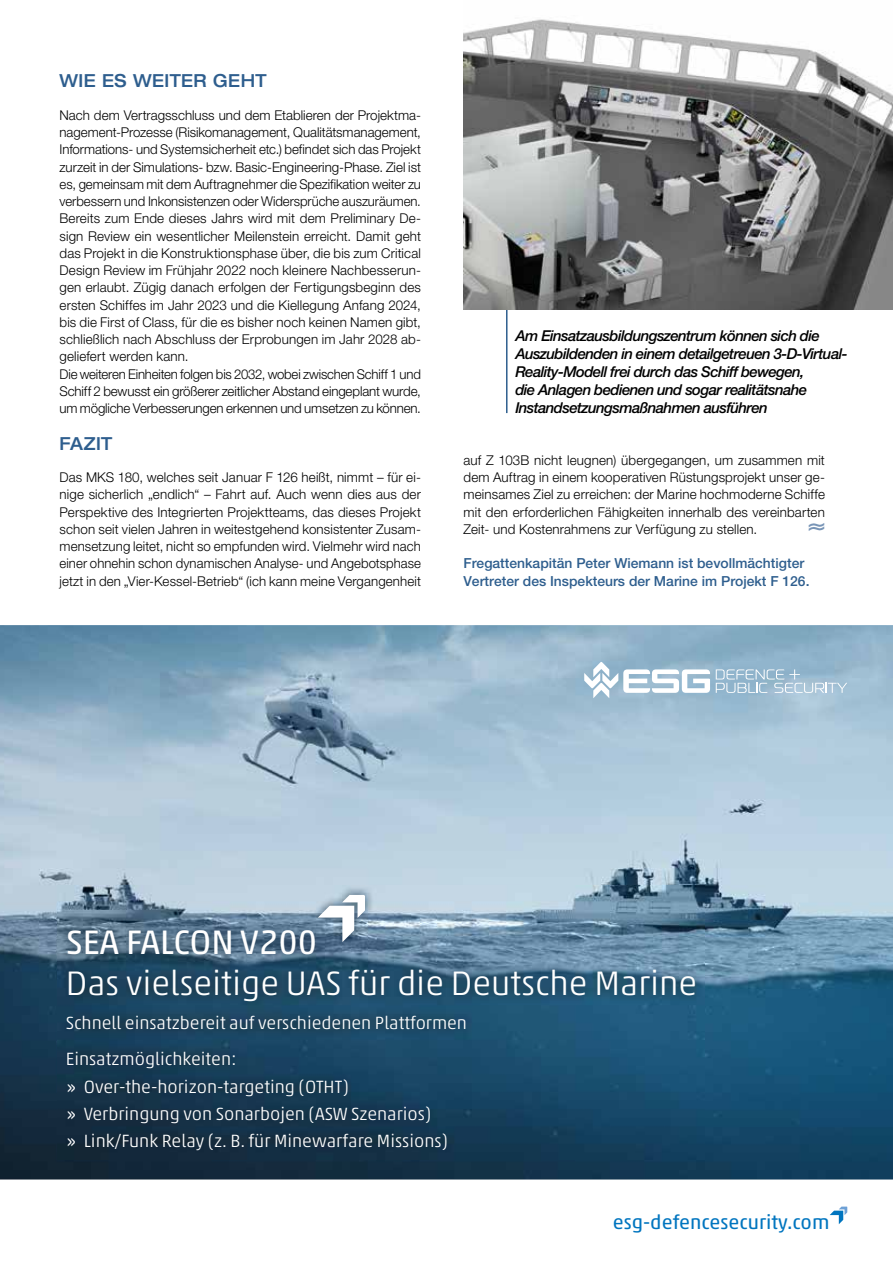
<style>
.page{position:relative;width:893px;height:1263px;background:#fff}
.page>*{position:absolute;margin:0;border:0;box-sizing:border-box;transform-origin:0 0}
.t1{font:300 34.5px/41.4px "Akko Pro";color:#fff}
.t2{font:30px "Album Zwei";color:#7895b7}
.t3{font:19.95px "Akko Pro";color:#0075bf}
.t4{font:300 18px/27px "Akko Pro";color:#fff}
.t5{font:500 expanded 18px "Helvetica Neue";letter-spacing:.025em;color:#2e5e8e;scale:.9 1}
.t6{font:italic 500 15px/18px "Helvetica Neue";letter-spacing:-.04em;color:#000}
.t7{font:500 13.8px/17.2px "Helvetica Neue LT Std";color:#2e5e8e}
.t8{font:300 13.5px/17.2px "Helvetica Neue";color:#000;text-align:justify}
.s1{font-weight:400}
</style>
<div class="page">
<hr style="left:506px;top:298px;width:1px;height:115px;background:#2e5e8e">
<img style="left:463px;top:19px;width:430px;height:291px">
<img style="left:0;top:625px;width:893px;height:554px">
<svg style="left:839px;top:1206px;width:8px;height:9px"></svg>
<svg style="left:830px;top:1210px;width:13px;height:14px"></svg>
<img style="left:58px;top:885px;width:646px;height:274px">
<svg style="left:342px;top:895px;width:23px;height:23px"></svg>
<svg style="left:318px;top:906px;width:36px;height:36px"></svg>
<svg style="left:584px;top:662px;width:126px;height:36px"></svg>
<svg style="left:716px;top:669px;width:131px;height:24px;background:#a9c4d6"></svg>
<p class="t5" style="left:60px;top:69px;width:232px">WIE ES WEITER GEHT</p>
<p class="t8" style="left:60px;top:106px;width:363px;text-align:left">Nach dem Vertragsschluss und dem Etablieren der Projektma&shy;nagement-Prozesse (Risikomanagement, Qualitätsmanagement, Informations- und Systemsicherheit etc.) befindet sich das Projekt zurzeit in der Simulations- bzw. Basic-Engineering-Phase. Ziel ist es, gemeinsam mit dem Auftragnehmer die Spezifikation weiter zu verbessern und Inkonsistenzen oder Widersprüche auszuräumen.<br>Bereits zum Ende dieses Jahrs wird mit dem Preliminary De&shy;sign Review ein wesentlicher Meilenstein erreicht. Damit geht das Projekt in die Konstruktionsphase über, die bis zum Critical Design Review im Frühjahr 2022 noch kleinere Nachbesserun&shy;gen erlaubt. Zügig danach erfolgen der Fertigungsbeginn des ersten Schiffes im Jahr 2023 und die Kiellegung Anfang 2024, bis die First of Class, für die es bisher noch keinen Namen gibt, schließlich nach Abschluss der Erprobungen im Jahr 2028 ab&shy;geliefert werden kann.<br>Die weiteren Einheiten folgen bis 2032, wobei zwischen Schiff 1 und Schiff 2 bewusst ein größerer zeitlicher Abstand eingeplant wurde, um mögliche Verbesserungen erkennen und umsetzen zu können.</p>
<p class="t5" style="left:60px;top:432px;width:60px">FAZIT</p>
<p class="t8" style="left:60px;top:468px;width:363px">Das MKS 180, welches seit Januar F 126 heißt, nimmt – für ei&shy;nige sicherlich „endlich“ – Fahrt auf. Auch wenn dies aus der Perspektive des Integrierten Projektteams, das dieses Projekt schon seit vielen Jahren in weitestgehend konsistenter Zusam&shy;mensetzung leitet, nicht so empfunden wird. Vielmehr wird nach einer ohnehin schon dynamischen Analyse- und Angebotsphase jetzt in den „Vier-Kessel-Betrieb“ (ich kann meine Vergangenheit</p>
<p class="t6" style="left:515px;top:326px;width:334px">Am Einsatzausbildungszentrum können sich die Auszubildenden in einem detailgetreuen 3-D-Virtual-Reality-Modell frei durch das Schiff bewegen,<br>die Anlagen bedienen und sogar realitätsnahe Instandsetzungsmaßnahmen ausführen</p>
<p class="t8" style="left:463px;top:451px;width:363px">auf Z 103B nicht leugnen) übergegangen, um zusammen mit dem Auftrag in einem kooperativen Rüstungsprojekt unser ge&shy;meinsames Ziel zu erreichen: der Marine hochmoderne Schiffe mit den erforderlichen Fähigkeiten innerhalb des vereinbarten Zeit- und Kostenrahmens zur Verfügung zu stellen.</p>
<p class="t2" style="left:809px;top:505px;width:18px">≈</p>
<p class="t7" style="left:463px;top:555px;width:347px">Fregattenkapitän Peter Wiemann ist bevollmächtigter<br>Vertreter des Inspekteurs der Marine im Projekt F 126.</p>
<p class="t1" style="left:66px;top:921px;width:633px"><span class="s1">SEA FALCON V200<br></span>Das vielseitige UAS für die Deutsche Marine</p>
<p class="t4" style="left:66px;top:1005px;width:403px;line-height:36px">Schnell einsatzbereit auf verschiedenen Plattformen<br>Einsatzmöglichkeiten:</p>
<p class="t4" style="left:67px;top:1073px;width:383px"><span class="s1">»</span> Over-the-horizon-targeting (OTHT)<br><span class="s1">»</span> Verbringung von Sonarbojen (ASW Szenarios)<br><span class="s1">»</span> Link/Funk Relay (z. B. für Minewarfare Missions)</p>
<p class="t3" style="left:613px;top:1210px;width:218px">esg-defencesecurity.com</p>
</div>
